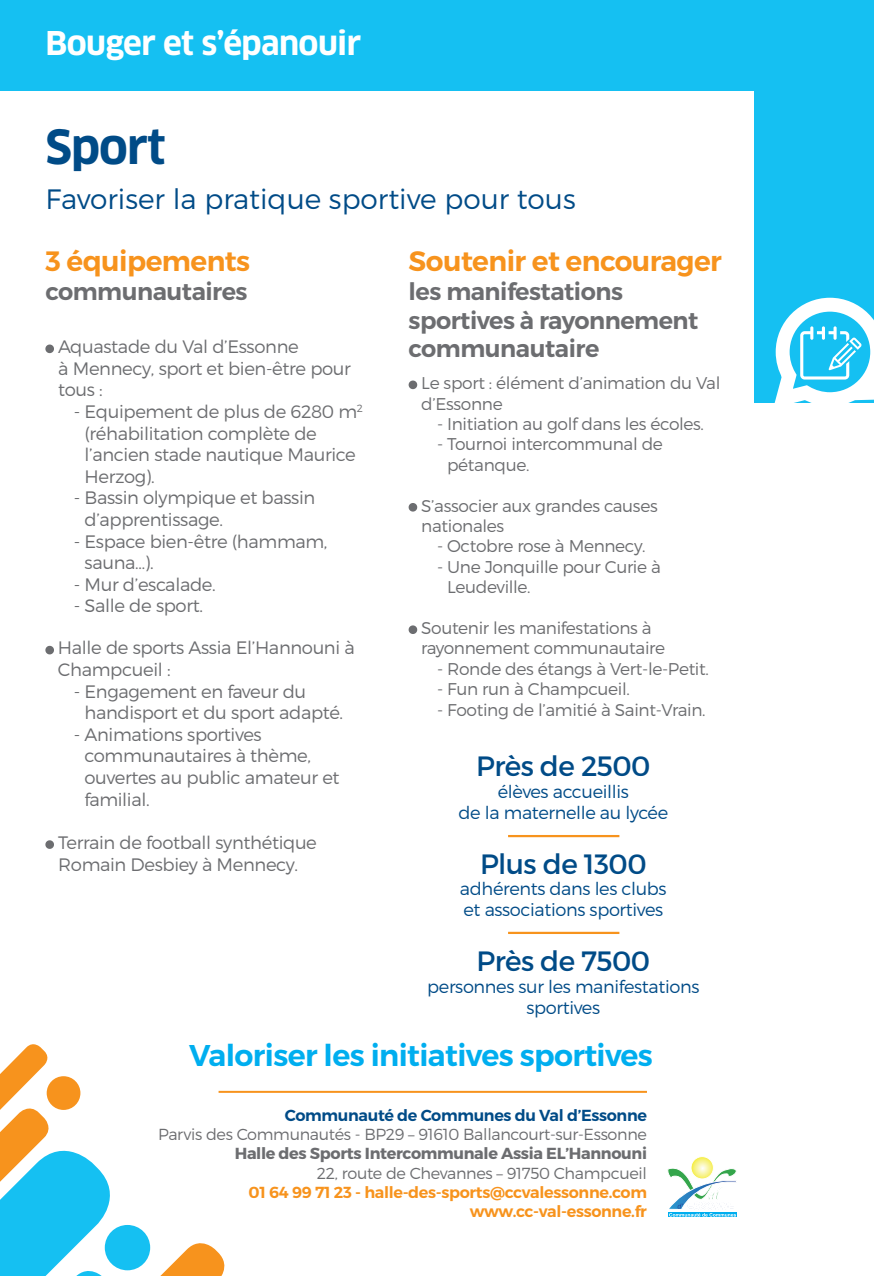
<style>
.page{position:relative;width:874px;height:1276px;background:#fff}
.page>*{position:absolute;margin:0;border:0;box-sizing:border-box;transform-origin:0 0}
.t1{font:700 46px "Clan Pro";letter-spacing:-.02em;color:#004b87}
.t2{font:700 32px "Clan Pro";letter-spacing:-.02em;color:#fff}
.t3{font:600 30px "Montserrat";letter-spacing:-.02em;color:#00aeef}
.t4{font:300 28px "Montserrat";color:#004b87}
.t5{font:600 28px "Montserrat";letter-spacing:-.02em;color:#f7931d}
.t6{font:28px "Montserrat";letter-spacing:-.02em;color:#004b87}
.t7{font:600 24px/28.8px "Montserrat";letter-spacing:-.02em;color:#6c6d70}
.t8{font:300 18px/21.6px "Montserrat";letter-spacing:-.02em;color:#6c6d70}
.t9{font:300 17.8px/21.4px "Montserrat";letter-spacing:-.02em;color:#004b87;text-align:center}
.t10{font:300 17px/20.4px "Montserrat";letter-spacing:-.02em;color:#6c6d70}
.t11{font:300 16px "Montserrat";letter-spacing:-.02em;color:#6c6d70}
.t12{font:600 16px "Montserrat";letter-spacing:-.02em;color:#f7931d}
.t13{font:700 16px "Montserrat";letter-spacing:-.02em;color:#6c6d70}
.t14{font:600 16px "Montserrat";letter-spacing:-.02em;color:#004b87}
</style>
<div class="page">
<div style="left:0;top:0;width:873px;height:91px;background:#15c0f2"></div>
<div style="left:754px;top:0;width:119px;height:403px;background:#15c0f2"></div>
<svg style="left:774px;top:297px;width:99px;height:106px"></svg>
<svg style="left:45px;top:344px;width:9px;height:9px"></svg>
<svg style="left:45px;top:646px;width:9px;height:8px"></svg>
<svg style="left:45px;top:840px;width:9px;height:9px"></svg>
<svg style="left:408px;top:380px;width:9px;height:9px"></svg>
<svg style="left:408px;top:503px;width:9px;height:8px"></svg>
<svg style="left:408px;top:625px;width:9px;height:9px"></svg>
<hr style="left:218px;top:1091px;width:428px;height:2px;background:#f7931d">
<svg style="left:0;top:1044px;width:232px;height:232px"></svg>
<div style="left:47px;top:1076px;width:33px;height:34px;background:#f7931d;border-radius:50%"></div>
<div style="left:105px;top:1225px;width:45px;height:45px;background:#15c0f2;border-radius:50%"></div>
<svg style="left:690px;top:1156px;width:23px;height:23px"></svg>
<div style="left:690px;top:1156px;width:23px;height:23px;border:1px solid #fff;border-radius:50%"></div>
<svg style="left:668px;top:1216px;width:68px;height:1px"></svg>
<svg style="left:667px;top:1166px;width:70px;height:50px"></svg>
<hr style="left:508px;top:835px;width:111px;height:2px;background:#f7931d">
<hr style="left:508px;top:931px;width:111px;height:3px;background:#f7931d">
<p class="t2" style="left:45px;top:25px;width:317px">Bouger et s’épanouir</p>
<p class="t1" style="left:45px;top:120px;width:122px">Sport</p>
<p class="t4" style="left:45px;top:182px;width:531px">Favoriser la pratique sportive pour tous</p>
<p class="t5" style="left:45px;top:244px;width:206px">3 équipements</p>
<p class="t7" style="left:45px;top:277px;width:204px">communautaires</p>
<p class="t8" style="left:58px;top:336px;width:294px">Aquastade du Val d’Essonne<br>à Mennecy, sport et bien-être pour tous :</p>
<p class="t8" style="left:84px;top:400px;width:280px;text-indent:-11px">- Equipement de plus de 6280 m<sup>2 </sup>(réhabilitation complète de l’ancien stade nautique Maurice<br>Herzog).</p>
<p class="t8" style="left:84px;top:487px;width:232px;text-indent:-11px">- Bassin olympique et bassin d’apprentissage.</p>
<p class="t8" style="left:84px;top:530px;width:244px;text-indent:-11px">- Espace bien-être (hammam, sauna…).</p>
<p class="t8" style="left:74px;top:573px;width:143px">- Mur d’escalade.</p>
<p class="t8" style="left:74px;top:595px;width:131px">- Salle de sport.</p>
<p class="t8" style="left:58px;top:637px;width:298px">Halle de sports Assia El’Hannouni à<br>Champcueil :</p>
<p class="t8" style="left:84px;top:680px;width:260px;text-indent:-11px">- Engagement en faveur du handisport et du sport adapté.</p>
<p class="t8" style="left:84px;top:723px;width:256px;text-indent:-11px">- Animations sportives communautaires à thème, ouvertes au public amateur et familial.</p>
<p class="t8" style="left:58px;top:831px;width:260px">Terrain de football synthétique<br>Romain Desbiey à Mennecy.</p>
<p class="t5" style="left:408px;top:244px;width:315px">Soutenir et encourager</p>
<p class="t7" style="left:408px;top:277px;width:291px">les manifestations sportives à rayonnement communautaire</p>
<p class="t10" style="left:421px;top:372px;width:300px">Le sport : élément d’animation du Val d’Essonne</p>
<p class="t10" style="left:437px;top:413px;width:268px">- Initiation au golf dans les écoles.</p>
<p class="t10" style="left:447px;top:434px;width:217px;text-indent:-10px">- Tournoi intercommunal de pétanque.</p>
<p class="t10" style="left:421px;top:495px;width:238px">S’associer aux grandes causes nationales</p>
<p class="t10" style="left:437px;top:536px;width:210px">- Octobre rose à Mennecy.</p>
<p class="t10" style="left:447px;top:556px;width:215px;text-indent:-10px">- Une Jonquille pour Curie à<br>Leudeville.</p>
<p class="t10" style="left:421px;top:617px;width:245px">Soutenir les manifestations à rayonnement communautaire</p>
<p class="t10" style="left:437px;top:658px;width:273px">- Ronde des étangs à Vert-le-Petit.</p>
<p class="t10" style="left:437px;top:678px;width:194px">- Fun run à Champcueil.</p>
<p class="t10" style="left:437px;top:699px;width:270px">- Footing de l’amitié à Saint-Vrain.</p>
<p class="t6" style="left:476px;top:749px;width:176px">Près de 2500</p>
<p class="t9" style="left:458px;top:780px;width:211px">élèves accueillis<br>de la maternelle au lycée</p>
<p class="t6" style="left:480px;top:846px;width:168px">Plus de 1300</p>
<p class="t9" style="left:460px;top:878px;width:208px">adhérents dans les clubs</p>
<p class="t9" style="left:463px;top:899px;width:201px">et associations sportives</p>
<p class="t6" style="left:476px;top:944px;width:175px">Près de 7500</p>
<p class="t9" style="left:427px;top:975px;width:273px">personnes sur les manifestations sportives</p>
<p class="t3" style="left:189px;top:1036px;width:465px">Valoriser les initiatives sportives</p>
<p class="t14" style="left:285px;top:1105px;width:363px">Communauté de Communes du Val d’Essonne</p>
<p class="t11" style="left:158px;top:1124px;width:490px">Parvis des Communautés - BP29 – 91610 Ballancourt-sur-Essonne</p>
<p class="t13" style="left:234px;top:1143px;width:413px">Halle des Sports Intercommunale Assia EL’Hannouni</p>
<p class="t11" style="left:317px;top:1163px;width:331px">22, route de Chevannes – 91750 Champcueil</p>
<p class="t12" style="left:248px;top:1182px;width:399px">01 64 99 71 23 - halle-des-sports@ccvalessonne.com</p>
<p class="t12" style="left:469px;top:1201px;width:179px">www.cc-val-essonne.fr</p>
</div>
